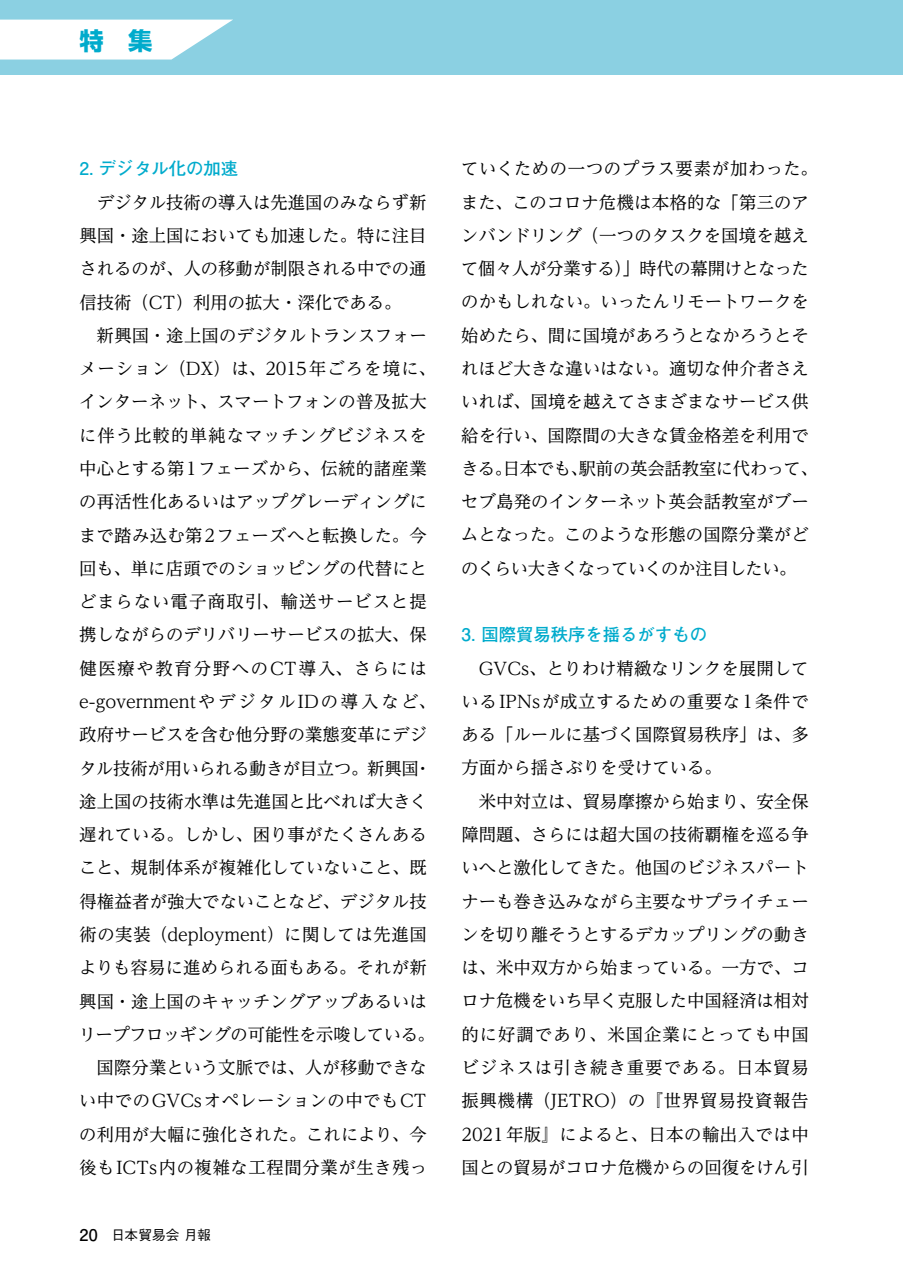
<style>
.page{position:relative;width:903px;height:1275px;background:#fff}
.page>*{position:absolute;margin:0;border:0;box-sizing:border-box;transform-origin:0 0}
.t1{font:700 24.32px "UD Shin Go Pr 6 N";color:#00abcc}
.t2{font:17.32px/33.2px "UD Reimin Pr 6 N";color:#000;text-align:justify}
.t3{font:700 17.32px "Futo Go B101 Pr 6 N";color:#00abcc}
.t4{font:500 13.65px "Gothic BBB Pr 6 N";color:#000}
.s1{font-family:"Futo Go B101 Pr 6 N";font-weight:700;font-size:16.1px}
</style>
<div class="page">
<div style="left:0;top:0;width:903px;height:74px;background:#8bd0e2"></div>
<svg style="left:0;top:20px;width:233px;height:40px;background:#eef8fa"></svg>
<h1 class="t1" style="left:79px;top:21px;width:74px">特　集</h1>
<p class="t3" style="left:79px;top:155px;width:160px">2. デジタル化の加速</p>
<p class="t2" style="left:79px;top:185px;width:349px;text-indent:17px">デジタル技術の導入は先進国のみならず新興国・途上国においても加速した。特に注目されるのが、人の移動が制限される中での通信技術（CT）利用の拡大・深化である。</p>
<p class="t2" style="left:79px;top:318px;width:358px;text-align:center">新興国・途上国のデジタルトランスフォー<br>メーション（DX）は、2015年ごろを境に、インターネット、スマートフォンの普及拡大に伴う比較的単純なマッチングビジネスを中心とする第1フェーズから、伝統的諸産業の再活性化あるいはアップグレーディングにまで踏み込む第2フェーズへと転換した。今回も、単に店頭でのショッピングの代替にとどまらない電子商取引、輸送サービスと提携しながらのデリバリーサービスの拡大、保健医療や教育分野へのCT導入、さらにはe-governmentやデジタルIDの導入など、政府サービスを含む他分野の業態変革にデジタル技術が用いられる動きが目立つ。新興国・途上国の技術水準は先進国と比べれば大きく遅れている。しかし、困り事がたくさんあること、規制体系が複雑化していないこと、既得権益者が強大でないことなど、デジタル技術の実装（deployment）に関しては先進国よりも容易に進められる面もある。それが新興国・途上国のキャッチングアップあるいはリープフロッギングの可能性を示唆している。国際分業という文脈では、人が移動できな<br>い中でのGVCsオペレーションの中でもCTの利用が大幅に強化された。これにより、今後もICTs内の複雑な工程間分業が生き残っ</p>
<p class="t4" style="left:79px;top:1224px;width:133px"><span class="s1">20</span>　日本貿易会 月報</p>
<p class="t2" style="left:461px;top:152px;width:358px;text-align:left">ていくための一つのプラス要素が加わった。また、このコロナ危機は本格的な「第三のアンバンドリング（一つのタスクを国境を越えて個々人が分業する）」時代の幕開けとなったのかもしれない。いったんリモートワークを始めたら、間に国境があろうとなかろうとそれほど大きな違いはない。適切な仲介者さえいれば、国境を越えてさまざまなサービス供給を行い、国際間の大きな賃金格差を利用できる。日本でも、駅前の英会話教室に代わって、セブ島発のインターネット英会話教室がブームとなった。このような形態の国際分業がどのくらい大きくなっていくのか注目したい。</p>
<p class="t3" style="left:461px;top:621px;width:247px">3. 国際貿易秩序を揺るがすもの</p>
<p class="t2" style="left:461px;top:651px;width:349px;text-indent:17px">GVCs、とりわけ精緻なリンクを展開しているIPNsが成立するための重要な1条件である「ルールに基づく国際貿易秩序」は、多方面から揺さぶりを受けている。</p>
<p class="t2" style="left:461px;top:784px;width:349px;text-indent:17px">米中対立は、貿易摩擦から始まり、安全保障問題、さらには超大国の技術覇権を巡る争いへと激化してきた。他国のビジネスパートナーも巻き込みながら主要なサプライチェーンを切り離そうとするデカップリングの動きは、米中双方から始まっている。一方で、コロナ危機をいち早く克服した中国経済は相対的に好調であり、米国企業にとっても中国ビジネスは引き続き重要である。日本貿易振興機構（JETRO）の『世界貿易投資報告2021年版』によると、日本の輸出入では中国との貿易がコロナ危機からの回復をけん引</p>
</div>
